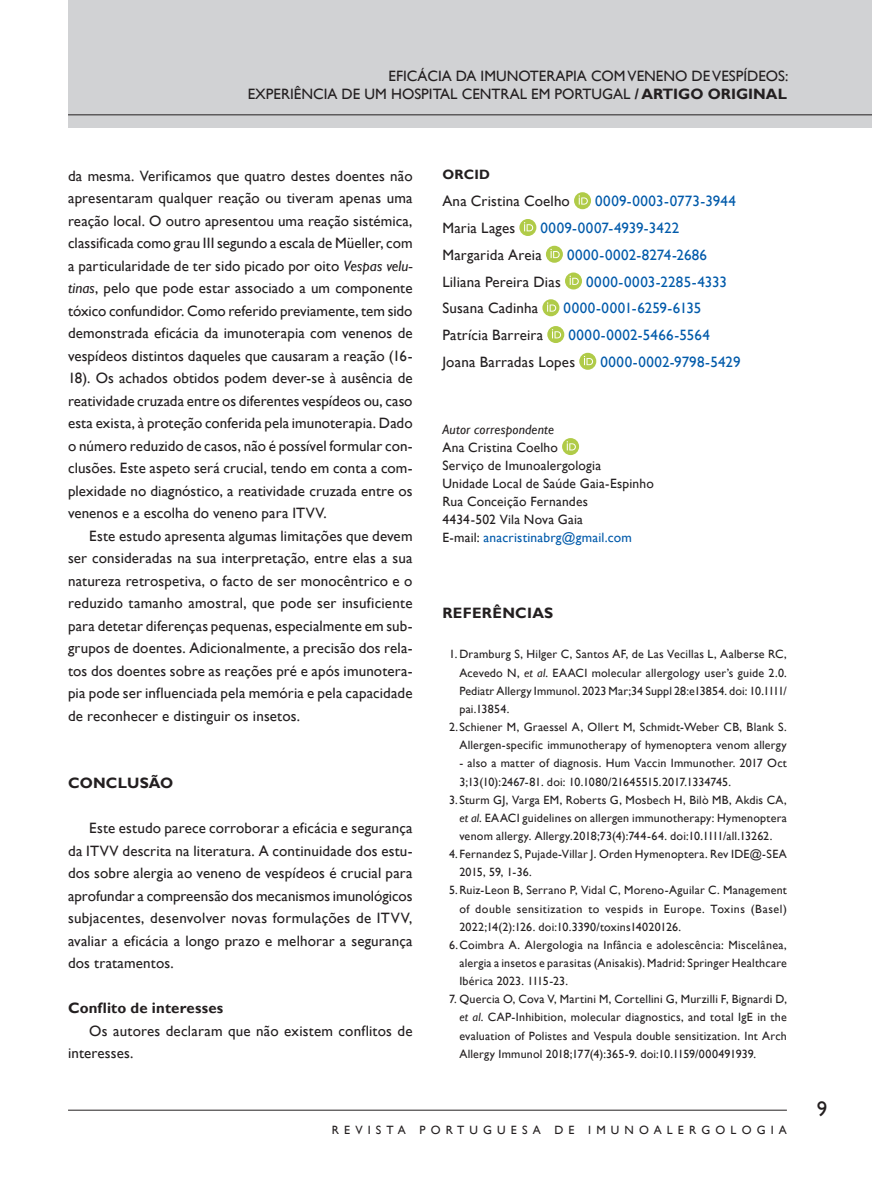
<style>
.page{position:relative;width:872px;height:1191px;background:#fff}
.page>*{position:absolute;margin:0;border:0;box-sizing:border-box;transform-origin:0 0}
.t1{font:21px "Gill Sans";color:#231f20}
.t2{font:15px/22.5px "Gill Sans";letter-spacing:.01em;color:#231f20;text-align:justify}
.t3{font:15px "Gill Sans";letter-spacing:.015em;color:#015aaa}
.t4{font:700 15px "Gill Sans";letter-spacing:.015em;color:#231f20}
.t5{font:13.5px/18px "Gill Sans";letter-spacing:.015em;color:#231f20}
.t6{font:italic 13.5px "Gill Sans";letter-spacing:.01em;color:#231f20}
.t7{font:700 13.5px "Gill Sans";letter-spacing:.025em;color:#231f20}
.t8{font:12px/18.1px "Gill Sans";letter-spacing:.02em;color:#231f20;text-align:justify}
.t9{font:12px "Gill Sans";letter-spacing:.045em;color:#231f20}
.t10{font:12px "Gill Sans";letter-spacing:-.015em;color:#231f20}
.t11{font:12px "Gill Sans";letter-spacing:.43em;color:#231f20}
.s1{font-weight:700}
.s2{font-style:italic}
.s3{color:#015aaa}
</style>
<div class="page">
<div style="left:68px;top:0;width:804px;height:128px;background:#d1d2d4"></div>
<hr style="left:68px;top:114px;width:804px;height:1px;background:#231f20">
<hr style="left:68px;top:1109px;width:719px;height:1px;background:#231f20">
<div style="left:574px;top:192px;width:17px;height:17px;background:#b0cb48;border-radius:50%"></div>
<svg style="left:578px;top:195px;width:10px;height:10px"></svg>
<svg style="left:519px;top:219px;width:17px;height:17px"></svg>
<svg style="left:524px;top:222px;width:9px;height:9px"></svg>
<svg style="left:546px;top:246px;width:17px;height:17px"></svg>
<svg style="left:550px;top:249px;width:9px;height:9px"></svg>
<div style="left:565px;top:272px;width:17px;height:17px;background:#b0cb48;border-radius:50%"></div>
<svg style="left:569px;top:276px;width:10px;height:9px"></svg>
<div style="left:542px;top:299px;width:17px;height:17px;background:#b0cb48;border-radius:50%"></div>
<svg style="left:547px;top:302px;width:9px;height:10px"></svg>
<div style="left:547px;top:326px;width:17px;height:17px;background:#b0cb48;border-radius:50%"></div>
<svg style="left:552px;top:329px;width:9px;height:9px"></svg>
<div style="left:579px;top:353px;width:17px;height:17px;background:#b0cb48;border-radius:50%"></div>
<svg style="left:584px;top:356px;width:9px;height:9px"></svg>
<div style="left:562px;top:438px;width:17px;height:17px;background:#b0cb48;border-radius:50%"></div>
<svg style="left:566px;top:441px;width:10px;height:9px"></svg>
<p class="t2" style="left:248px;top:67px;width:542px;line-height:18px;text-align:right">EFICÁCIA DA IMUNOTERAPIA COM VENENO DE VESPÍDEOS:<br>EXPERIÊNCIA DE UM HOSPITAL CENTRAL EM PORTUGAL <span class="s1">/ ARTIGO ORIGINAL</span></p>
<p class="t2" style="left:68px;top:164px;width:346px">da mesma. Verificamos que quatro destes doentes não apresentaram qualquer reação ou tiveram apenas uma reação local. O outro apresentou uma reação sistémica, classificada como grau III segundo a escala de Müeller, com a particularidade de ter sido picado por oito <span class="s2">Vespas velu&shy;tinas</span>, pelo que pode estar associado a um componente tóxico confundidor. Como referido previamente, tem sido demonstrada eficácia da imunoterapia com venenos de vespídeos distintos daqueles que causaram a reação (16- 18). Os achados obtidos podem dever-se à ausência de reatividade cruzada entre os diferentes vespídeos ou, caso esta exista, à proteção conferida pela imunoterapia. Dado o número reduzido de casos, não é possível formular con&shy;clusões. Este aspeto será crucial, tendo em conta a com&shy;plexidade no diagnóstico, a reatividade cruzada entre os venenos e a escolha do veneno para ITVV.</p>
<p class="t2" style="left:68px;top:524px;width:346px;text-indent:21px">Este estudo apresenta algumas limitações que devem ser consideradas na sua interpretação, entre elas a sua natureza retrospetiva, o facto de ser monocêntrico e o reduzido tamanho amostral, que pode ser insuficiente para detetar diferenças pequenas, especialmente em sub&shy;grupos de doentes. Adicionalmente, a precisão dos rela&shy;tos dos doentes sobre as reações pré e após imunotera&shy;pia pode ser influenciada pela memória e pela capacidade de reconhecer e distinguir os insetos.</p>
<p class="t4" style="left:68px;top:774px;width:107px">CONCLUSÃO</p>
<p class="t2" style="left:68px;top:817px;width:346px;text-indent:21px">Este estudo parece corroborar a eficácia e segurança da ITVV descrita na literatura. A continuidade dos estu&shy;dos sobre alergia ao veneno de vespídeos é crucial para aprofundar a compreensão dos mecanismos imunológicos subjacentes, desenvolver novas formulações de ITVV, avaliar a eficácia a longo prazo e melhorar a segurança dos tratamentos.</p>
<p class="t4" style="left:68px;top:999px;width:157px">Conflito de interesses</p>
<p class="t2" style="left:68px;top:1019px;width:346px;text-indent:21px">Os autores declaram que não existem conflitos de interesses.</p>
<p class="t7" style="left:442px;top:167px;width:49px">ORCID</p>
<p class="t2" style="left:442px;top:190px;width:129px">Ana Cristina Coelho</p>
<p class="t3" style="left:595px;top:192px;width:142px">0009-0003-0773-3944</p>
<p class="t2" style="left:442px;top:217px;width:74px">Maria Lages</p>
<p class="t3" style="left:540px;top:219px;width:140px">0009-0007-4939-3422</p>
<p class="t2" style="left:442px;top:244px;width:101px">Margarida Areia</p>
<p class="t3" style="left:567px;top:246px;width:141px">0000-0002-8274-2686</p>
<p class="t2" style="left:442px;top:270px;width:120px">Liliana Pereira Dias</p>
<p class="t3" style="left:586px;top:273px;width:142px">0000-0003-2285-4333</p>
<p class="t2" style="left:442px;top:297px;width:97px">Susana Cadinha</p>
<p class="t3" style="left:563px;top:299px;width:139px">0000-0001-6259-6135</p>
<p class="t2" style="left:442px;top:324px;width:102px">Patrícia Barreira</p>
<p class="t3" style="left:568px;top:326px;width:143px">0000-0002-5466-5564</p>
<p class="t2" style="left:442px;top:351px;width:134px">Joana Barradas Lopes</p>
<p class="t3" style="left:600px;top:353px;width:142px">0000-0002-9798-5429</p>
<p class="t6" style="left:442px;top:421px;width:113px">Autor correspondente</p>
<p class="t5" style="left:442px;top:439px;width:213px">Ana Cristina Coelho<br>Serviço de Imunoalergologia<br>Unidade Local de Saúde Gaia-Espinho<br>Rua Conceição Fernandes<br>4434-502 Vila Nova Gaia<br>E-mail: <span class="s3">anacristinabrg@gmail.com</span></p>
<p class="t4" style="left:442px;top:603px;width:112px">REFERÊNCIAS</p>
<p class="t8" style="left:449px;top:645px;width:339px">1. Dramburg S, Hilger C, Santos AF, de Las Vecillas L, Aalberse RC,</p>
<p class="t8" style="left:459px;top:663px;width:329px">Acevedo N, <span class="s2">et al</span>. EAACI molecular allergology user’s guide 2.0.</p>
<p class="t8" style="left:459px;top:682px;width:329px">Pediatr Allergy Immunol. 2023 Mar;34 Suppl 28:e13854. doi: 10.1111/</p>
<p class="t8" style="left:459px;top:700px;width:52px">pai.13854.</p>
<p class="t8" style="left:449px;top:718px;width:339px">2.Schiener M, Graessel A, Ollert M, Schmidt-Weber CB, Blank S.</p>
<p class="t8" style="left:459px;top:736px;width:329px">Allergen-specific immunotherapy of hymenoptera venom allergy</p>
<p class="t8" style="left:459px;top:754px;width:329px">- also a matter of diagnosis. Hum Vaccin Immunother. 2017 Oct</p>
<p class="t10" style="left:459px;top:774px;width:273px">3;13(10):2467-81. doi: 10.1080/21645515.2017.1334745.</p>
<p class="t8" style="left:449px;top:790px;width:339px">3.Sturm GJ, Varga EM, Roberts G, Mosbech H, Bilò MB, Akdis CA,</p>
<p class="t8" style="left:459px;top:809px;width:329px"><span class="s2">et al</span>. EAACI guidelines on allergen immunotherapy: Hymenoptera</p>
<p class="t8" style="left:459px;top:827px;width:315px">venom allergy. Allergy.2018;73(4):744-64. doi:10.1111/all.13262.</p>
<p class="t8" style="left:449px;top:845px;width:339px">4.Fernandez S, Pujade-Villar J. Orden Hymenoptera. Rev IDE@-SEA</p>
<p class="t8" style="left:459px;top:863px;width:74px">2015, 59, 1-36.</p>
<p class="t8" style="left:449px;top:881px;width:339px">5.Ruiz-Leon B, Serrano P, Vidal C, Moreno-Aguilar C. Management</p>
<p class="t9" style="left:459px;top:901px;width:329px">of double sensitization to vespids in Europe. Toxins (Basel)</p>
<p class="t8" style="left:459px;top:917px;width:223px">2022;14(2):126. doi:10.3390/toxins14020126.</p>
<p class="t8" style="left:449px;top:936px;width:339px">6.Coimbra A. Alergologia na Infância e adolescência: Miscelânea,</p>
<p class="t8" style="left:459px;top:954px;width:329px">alergia a insetos e parasitas (Anisakis). Madrid: Springer Healthcare</p>
<p class="t8" style="left:459px;top:972px;width:110px">Ibérica 2023. 1115-23.</p>
<p class="t8" style="left:459px;top:990px;width:329px;text-indent:-10px">7. Quercia O, Cova V, Martini M, Cortellini G, Murzilli F, Bignardi D, <span class="s2">et al</span>. CAP-Inhibition, molecular diagnostics, and total IgE in the evaluation of Polistes and Vespula double sensitization. Int Arch Allergy Immunol 2018;177(4):365-9. doi:10.1159/000491939.</p>
<p class="t11" style="left:332px;top:1123px;width:456px">REVISTA PORTUGUESA DE IMUNOALERGOLOGIA</p>
<h1 class="t1" style="left:816px;top:1096px;width:12px">9</h1>
</div>
